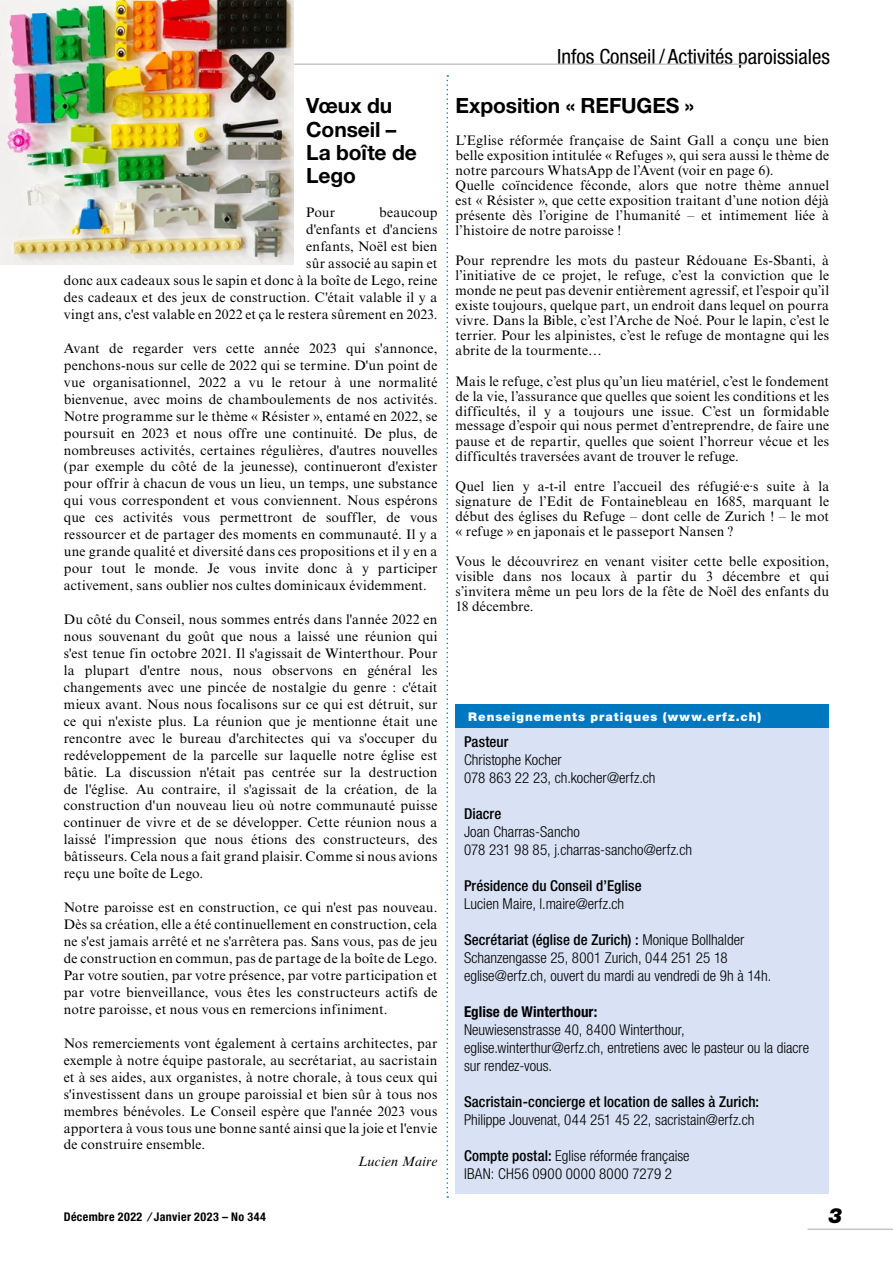
<style>
.page{position:relative;width:893px;height:1263px;background:#fff}
.page>*{position:absolute;margin:0;border:0;box-sizing:border-box;transform-origin:0 0}
.t1{font:700 21px/23.2px "Helvetica Neue LT Pro";letter-spacing:-.005em;color:#000}
.t2{font:condensed 21px "Helvetica Neue LT Pro";color:#000}
.t3{font:italic 900 21px "Helvetica Neue LT Pro";color:#000}
.t4{font:300 condensed 15px/18px "Helvetica Neue LT Pro";color:#000}
.t5{font:500 condensed 15px "Helvetica Neue LT Pro";letter-spacing:.005em;color:#000}
.t6{font:700 condensed 15px "Helvetica Neue LT Pro";letter-spacing:.005em;color:#000}
.t7{font:13.8px/17px "Times NRMT Pro";letter-spacing:.015em;color:#000;text-align:justify}
.t8{font:italic 13.8px "Times NRMT Pro";letter-spacing:.015em;color:#000}
.t9{font:900 12px "Helvetica Neue LT Pro";letter-spacing:.08em;color:#fff}
.t10{font:700 condensed 12px "Helvetica Neue LT Pro";letter-spacing:.03em;color:#000}
.s1{font-weight:500}
</style>
<div class="page">
<svg style="left:447px;top:75px;width:1px;height:1123px"></svg>
<hr style="left:808px;top:1228px;width:85px;height:2px;background:#c6c6c6">
<div style="left:455px;top:704px;width:374px;height:24px;background:#0078bf"></div>
<div style="left:455px;top:728px;width:374px;height:465px;background:#d8e2f4"></div>
<hr style="left:270px;top:63px;width:476px;height:2px;background:#c6c6c6">
<img style="left:0;top:0;width:294px;height:265px">
<h1 class="t1" style="left:306px;top:94px;width:112px">Vœux du<br>Conseil –<br>La boîte de<br>Lego</h1>
<p class="t7" style="left:306px;top:205px;width:30px">Pour</p>
<p class="t7" style="left:64px;top:205px;width:375px;text-align:right">beaucoup<br>d'enfants et d'anciens<br>enfants, Noël est bien<br>sûr associé au sapin et<br>donc aux cadeaux sous le sapin et donc à la boîte de Lego, reine des cadeaux et des jeux de construction. C'était valable il y a vingt ans, c'est valable en 2022 et ça le restera sûrement en 2023.</p>
<p class="t7" style="left:64px;top:340px;width:375px">Avant de regarder vers cette année 2023 qui s'annonce, penchons-nous sur celle de 2022 qui se termine. D'un point de vue organisationnel, 2022 a vu le retour à une normalité bienvenue, avec moins de chamboulements de nos activités.<br>Notre programme sur le thème « Résister », entamé en 2022, se poursuit en 2023 et nous offre une continuité. De plus, de nombreuses activités, certaines régulières, d'autres nouvelles (par exemple du côté de la jeunesse), continueront d'exister pour offrir à chacun de vous un lieu, un temps, une substance qui vous correspondent et vous conviennent. Nous espérons que ces activités vous permettront de souffler, de vous ressourcer et de partager des moments en communauté. Il y a une grande qualité et diversité dans ces propositions et il y en a pour tout le monde. Je vous invite donc à y participer activement, sans oublier nos cultes dominicaux évidemment.</p>
<p class="t7" style="left:64px;top:612px;width:375px">Du côté du Conseil, nous sommes entrés dans l'année 2022 en nous souvenant du goût que nous a laissé une réunion qui s'est tenue fin octobre 2021. Il s'agissait de Winterthour. Pour la plupart d'entre nous, nous observons en général les changements avec une pincée de nostalgie du genre : c'était mieux avant. Nous nous focalisons sur ce qui est détruit, sur ce qui n'existe plus. La réunion que je mentionne était une rencontre avec le bureau d'architectes qui va s'occuper du redéveloppement de la parcelle sur laquelle notre église est bâtie. La discussion n'était pas centrée sur la destruction de l'église. Au contraire, il s'agissait de la création, de la construction d'un nouveau lieu où notre communauté puisse continuer de vivre et de se développer. Cette réunion nous a laissé l'impression que nous étions des constructeurs, des bâtisseurs. Cela nous a fait grand plaisir. Comme si nous avions reçu une boîte de Lego.</p>
<p class="t7" style="left:64px;top:900px;width:375px">Notre paroisse est en construction, ce qui n'est pas nouveau.<br>Dès sa création, elle a été continuellement en construction, cela ne s'est jamais arrêté et ne s'arrêtera pas. Sans vous, pas de jeu de construction en commun, pas de partage de la boîte de Lego.<br>Par votre soutien, par votre présence, par votre participation et par votre bienveillance, vous êtes les constructeurs actifs de notre paroisse, et nous vous en remercions infiniment.</p>
<p class="t7" style="left:64px;top:1035px;width:375px">Nos remerciements vont également à certains architectes, par exemple à notre équipe pastorale, au secrétariat, au sacristain et à ses aides, aux organistes, à notre chorale, à tous ceux qui s'investissent dans un groupe paroissial et bien sûr à tous nos membres bénévoles. Le Conseil espère que l'année 2023 vous apportera à vous tous une bonne santé ainsi que la joie et l'envie de construire ensemble.</p>
<p class="t8" style="left:358px;top:1154px;width:81px">Lucien Maire</p>
<h1 class="t2" style="left:557px;top:44px;width:274px">Infos Conseil / Activités paroissiales</h1>
<h1 class="t1" style="left:455px;top:94px;width:240px">Exposition « REFUGES »</h1>
<p class="t7" style="left:455px;top:134px;width:375px;line-height:15px;text-align:left">L’Eglise réformée française de Saint Gall a conçu une bien belle exposition intitulée « Refuges », qui sera aussi le thème de notre parcours WhatsApp de l’Avent (voir en page 6).<br>Quelle coïncidence féconde, alors que notre thème annuel est « Résister », que cette exposition traitant d’une notion déjà présente dès l’origine de l’humanité – et intimement liée à l’histoire de notre paroisse !</p>
<p class="t7" style="left:455px;top:254px;width:375px;line-height:15px">Pour reprendre les mots du pasteur Rédouane Es-Sbanti, à l’initiative de ce projet, le refuge, c’est la conviction que le monde ne peut pas devenir entièrement agressif, et l’espoir qu’il existe toujours, quelque part, un endroit dans lequel on pourra vivre. Dans la Bible, c’est l’Arche de Noé. Pour le lapin, c’est le terrier. Pour les alpinistes, c’est le refuge de montagne qui les abrite de la tourmente…</p>
<p class="t7" style="left:455px;top:374px;width:375px;line-height:15px">Mais le refuge, c’est plus qu’un lieu matériel, c’est le fondement de la vie, l’assurance que quelles que soient les conditions et les difficultés, il y a toujours une issue. C’est un formidable message d’espoir qui nous permet d’entreprendre, de faire une pause et de repartir, quelles que soient l’horreur vécue et les difficultés traversées avant de trouver le refuge.</p>
<p class="t7" style="left:455px;top:479px;width:375px;line-height:15px">Quel lien y a-t-il entre l’accueil des réfugié·e·s suite à la signature de l’Edit de Fontainebleau en 1685, marquant le début des églises du Refuge – dont celle de Zurich ! – le mot « refuge » en japonais et le passeport Nansen ?</p>
<p class="t7" style="left:455px;top:554px;width:375px;line-height:15px">Vous le découvrirez en venant visiter cette belle exposition, visible dans nos locaux à partir du 3 décembre et qui s’invitera même un peu lors de la fête de Noël des enfants du 18 décembre.</p>
<p class="t9" style="left:468px;top:709px;width:295px">Renseignements pratiques (www.erfz.ch)</p>
<p class="t5" style="left:464px;top:733px;width:46px">Pasteur</p>
<p class="t4" style="left:464px;top:751px;width:193px">Christophe Kocher<br>078 863 22 23, ch.kocher@erfz.ch</p>
<p class="t5" style="left:464px;top:805px;width:39px">Diacre</p>
<p class="t4" style="left:464px;top:823px;width:230px">Joan Charras-Sancho<br>078 231 98 85, j.charras-sancho@erfz.ch</p>
<p class="t5" style="left:464px;top:877px;width:179px">Présidence du Conseil d’Eglise</p>
<p class="t4" style="left:464px;top:895px;width:162px">Lucien Maire, l.maire@erfz.ch</p>
<p class="t4" style="left:464px;top:931px;width:309px"><span class="s1">Secrétariat (église de Zurich) :</span> Monique Bollhalder<br>Schanzengasse 25, 8001 Zurich, 044 251 25 18 eglise@erfz.ch, ouvert du mardi au vendredi de 9h à 14h.</p>
<p class="t6" style="left:464px;top:1003px;width:135px">Eglise de Winterthour:</p>
<p class="t4" style="left:464px;top:1021px;width:347px">Neuwiesenstrasse 40, 8400 Winterthour, eglise.winterthur@erfz.ch, entretiens avec le pasteur ou la diacre sur rendez-vous.</p>
<p class="t5" style="left:464px;top:1093px;width:297px">Sacristain-concierge et location de salles à Zurich:</p>
<p class="t4" style="left:464px;top:1111px;width:292px">Philippe Jouvenat, 044 251 45 22, sacristain@erfz.ch</p>
<p class="t4" style="left:464px;top:1147px;width:227px"><span class="s1">Compte postal:</span> Eglise réformée française<br>IBAN: CH56 0900 0000 8000 7279 2</p>
<p class="t10" style="left:64px;top:1209px;width:204px">Décembre 2022 ∕ Janvier 2023 – No 344</p>
<h1 class="t3" style="left:828px;top:1202px;width:16px">3</h1>
</div>
